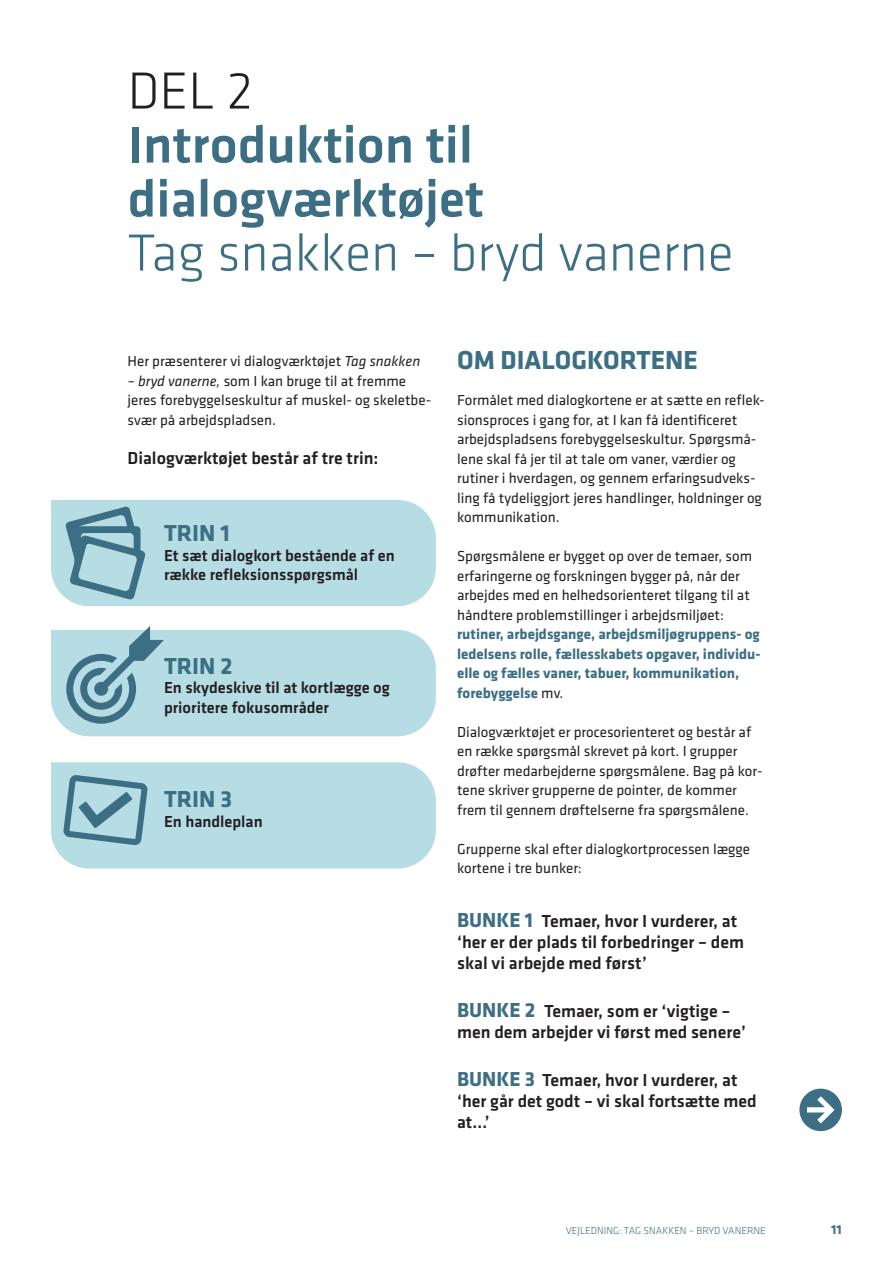
<style>
.page{position:relative;width:893px;height:1263px;background:#fff}
.page>*{position:absolute;margin:0;border:0;box-sizing:border-box;transform-origin:0 0}
.Overskrift_opslag_1{font:500 54px/54px "Klavika";color:#3d6f84}
.Overskrift_opslag_1-2{font:300 54px "Klavika";color:#3d6f84}
.Overskrift_opslag_1-3{font:300 54px "Klavika";color:#231f20}
.mellemrubrik_1{font:700 27px "Klavika";color:#3d6f84}
.Overskrift_opslag_1-4{font:700 24px "Klavika";color:#3d6f84}
.BAR_Brød{font:500 18px/21px "Klavika";color:#231f20}
.Overskrift_opslag_1-5{font:500 16.5px/19.5px "Klavika";color:#231f20}
.BAR_Brød-2{font:15px/19.5px "Klavika";color:#231f20}
.t1{font:700 13.5px "Klavika";color:#3d6f84}
.t2{font:300 10.5px "Klavika";color:#3d6f84}
.s1{font-style:italic}
.s2{font-weight:700;color:#3d6f84}
.s3{font-weight:700;font-size:21px;color:#3d6f84}
</style>
<div class="page">
<svg style="left:799px;top:1089px;width:43px;height:42px"></svg>
<svg style="left:51px;top:500px;width:385px;height:106px;background:#afd5de"></svg>
<svg style="left:51px;top:626px;width:385px;height:110px;background:#b2d6df"></svg>
<svg style="left:51px;top:762px;width:385px;height:106px;background:#b1d7df"></svg>
<p class="Overskrift_opslag_1-3" style="left:128px;top:58px;width:127px">DEL 2</p>
<p class="Overskrift_opslag_1" style="left:128px;top:116px;width:358px">Introduktion til dialogværktøjet</p>
<p class="Overskrift_opslag_1-2" style="left:128px;top:220px;width:607px">Tag snakken – bryd vanerne</p>
<p class="BAR_Brød-2" style="left:128px;top:351px;width:294px">Her præsenterer vi dialogværktøjet <span class="s1">Tag snakken</span></p>
<p class="BAR_Brød-2" style="left:128px;top:370px;width:305px"><span class="s1">– bryd vanerne,</span> som I kan bruge til at fremme jeres forebyggelseskultur af muskel- og skeletbe&shy;svær på arbejdspladsen.</p>
<p class="BAR_Brød" style="left:128px;top:447px;width:252px">Dialogværktøjet består af tre trin:</p>
<p class="Overskrift_opslag_1-4" style="left:164px;top:516px;width:67px">TRIN 1</p>
<p class="Overskrift_opslag_1-5" style="left:164px;top:545px;width:232px">Et sæt dialogkort bestående af en række refleksionsspørgsmål</p>
<p class="Overskrift_opslag_1-4" style="left:164px;top:648px;width:70px">TRIN 2</p>
<p class="Overskrift_opslag_1-5" style="left:164px;top:677px;width:227px">En skydeskive til at kortlægge og prioritere fokusområder</p>
<p class="Overskrift_opslag_1-4" style="left:164px;top:782px;width:70px">TRIN 3</p>
<p class="Overskrift_opslag_1-5" style="left:164px;top:811px;width:100px">En handleplan</p>
<p class="mellemrubrik_1" style="left:457px;top:341px;width:242px">OM DIALOGKORTENE</p>
<p class="BAR_Brød-2" style="left:457px;top:390px;width:309px">Formålet med dialogkortene er at sætte en reflek&shy;sionsproces i gang for, at I kan få identificeret arbejdspladsens forebyggelseskultur. Spørgsmå&shy;lene skal få jer til at tale om vaner, værdier og rutiner i hverdagen, og gennem erfaringsudveks&shy;ling få tydeliggjort jeres handlinger, holdninger og kommunikation.</p>
<p class="BAR_Brød-2" style="left:457px;top:546px;width:305px">Spørgsmålene er bygget op over de temaer, som erfaringerne og forskningen bygger på, når der arbejdes med en helhedsorienteret tilgang til at håndtere problemstillinger i arbejdsmiljøet: <span class="s2">rutiner, arbejdsgange, arbejdsmiljøgruppens- og ledelsens rolle, fællesskabets opgaver, individu&shy;elle og fælles vaner, tabuer, kommunikation, forebyggelse</span> mv.</p>
<p class="BAR_Brød-2" style="left:457px;top:721px;width:307px">Dialogværktøjet er procesorienteret og består af en række spørgsmål skrevet på kort. I grupper drøfter medarbejderne spørgsmålene. Bag på kor&shy;tene skriver grupperne de pointer, de kommer frem til gennem drøftelserne fra spørgsmålene.</p>
<p class="BAR_Brød-2" style="left:457px;top:838px;width:294px">Grupperne skal efter dialogkortprocessen lægge kortene i tre bunker:</p>
<p class="BAR_Brød" style="left:457px;top:910px;width:289px"><span class="s3">BUNKE 1</span> Temaer, hvor I vurderer, at ‘her er der plads til forbedringer – dem skal vi arbejde med først’</p>
<p class="BAR_Brød" style="left:457px;top:1000px;width:290px"><span class="s3">BUNKE 2</span> Temaer, som er ‘vigtige – men dem arbejder vi først med senere’</p>
<p class="BAR_Brød" style="left:457px;top:1069px;width:301px"><span class="s3">BUNKE 3</span> Temaer, hvor I vurderer, at ‘her går det godt – vi skal fortsætte med at…’</p>
<p class="t2" style="left:566px;top:1224px;width:202px">VEJLEDNING: TAG SNAKKEN – BRYD VANERNE</p>
<p class="t1" style="left:831px;top:1220px;width:12px">11</p>
</div>
